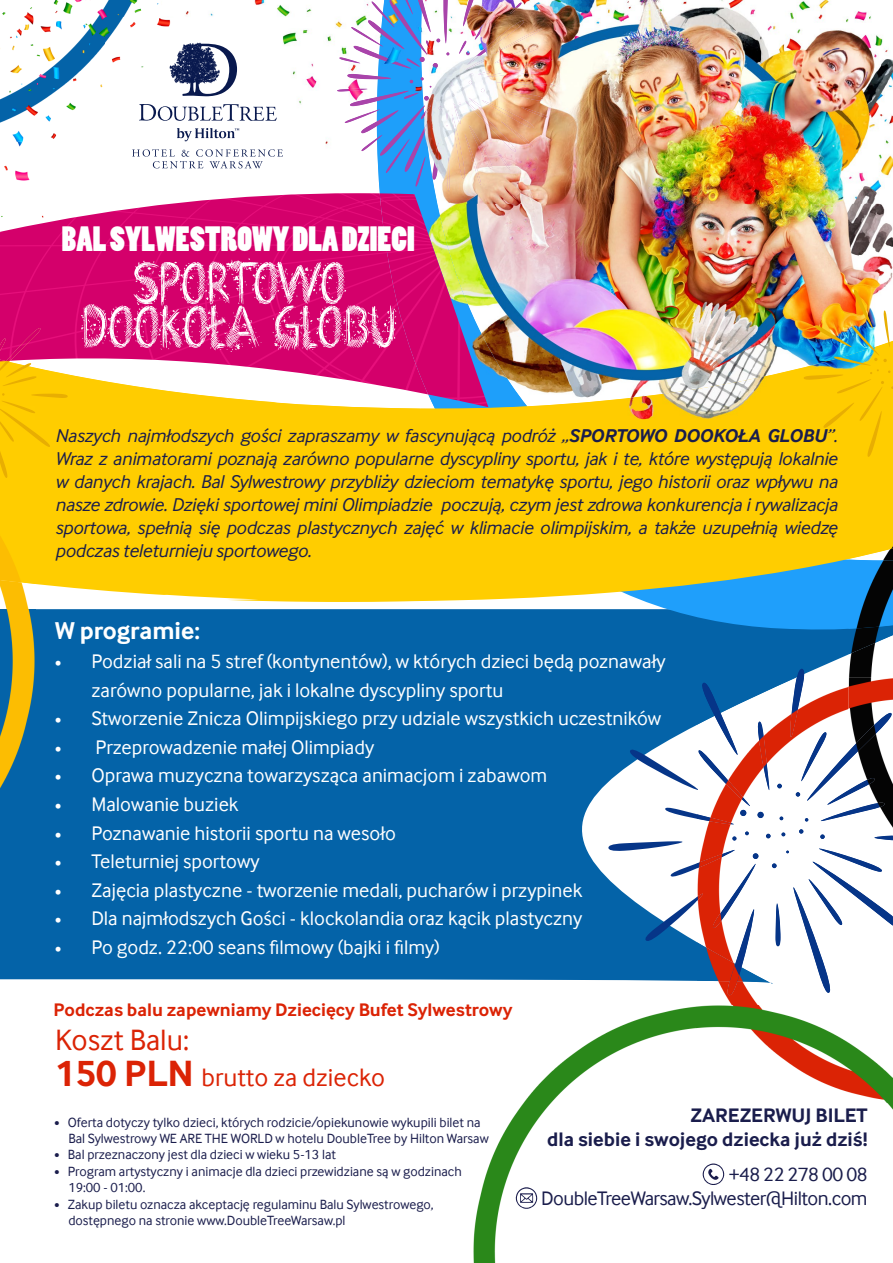
<style>
.page{position:relative;width:893px;height:1263px;background:#fff}
.page>*{position:absolute;margin:0;border:0;box-sizing:border-box;transform-origin:0 0}
.t1{font:60px/43.7px "Art Class";letter-spacing:.025em;color:#fff;text-align:center;scale:.9 1}
.t2{font:32.85px "Poplar Std";color:#fff}
.t3{font:30.3px "Inter Face";color:#db2305}
.t4{font:25.95px "Inter Face";color:#db2305}
.t5{font:700 25.2px "Inter Face";color:#fff}
.t6{font:20.25px/28.7px "Inter Face";color:#fff}
.t7{font:700 20.25px/24.3px "Inter Face";color:#1a1d4c;text-align:right}
.t8{font:20.1px/24.2px "Inter Face";letter-spacing:-.025em;color:#1a1d4c;text-align:right}
.t9{font:italic 19.2px/23.1px "Inter Face";letter-spacing:-.01em;color:#1a1d4c;text-align:justify}
.t10{font:700 18.9px "Inter Face";color:#db2305}
.t11{font:13.65px/16.5px "Inter Face";color:#1a1d4c}
.s1{font-weight:700}
.s2{font-size:12.6px}
.s3{font-weight:700;font-size:37.8px}
.s4{font-size:10.35px}
</style>
<div class="page">
<div style="left:0;top:609px;width:848px;height:372px;background:#0463a8"></div>
<svg style="left:373px;top:602px;width:475px;height:28px;background:#328dce"></svg>
<div style="left:35px;top:419px;width:813px;height:183px;background:#ffcd00"></div>
<svg style="left:337px;top:51px;width:40px;height:100px"></svg>
<svg style="left:608px;top:668px;width:240px;height:313px;fill:#0663a8"></svg>
<img style="left:848px;top:654px;width:26px;height:23px">
<img style="left:848px;top:629px;width:45px;height:25px">
<img style="left:848px;top:457px;width:45px;height:172px">
<img style="left:719px;top:677px;width:174px;height:328px">
<img style="left:697px;top:836px;width:100px;height:148px">
<img style="left:697px;top:677px;width:151px;height:159px">
<img style="left:848px;top:713px;width:45px;height:213px">
<img style="left:0;top:584px;width:35px;height:334px">
<img style="left:0;top:478px;width:35px;height:106px">
<img style="left:473px;top:1005px;width:420px;height:258px">
<img style="left:892px;top:1005px;width:1px;height:97px">
<img style="left:185px;top:0;width:700px;height:51px">
<img style="left:527px;top:50px;width:366px;height:154px">
<img style="left:4px;top:142px;width:26px;height:39px">
<img style="left:527px;top:204px;width:313px;height:137px">
<img style="left:840px;top:204px;width:53px;height:85px">
<img style="left:377px;top:65px;width:150px;height:276px">
<img style="left:68px;top:341px;width:735px;height:78px">
<img style="left:351px;top:0;width:191px;height:65px">
<img style="left:0;top:0;width:159px;height:142px">
<img style="left:803px;top:289px;width:90px;height:168px">
<svg style="left:703px;top:1163px;width:21px;height:22px"></svg>
<svg style="left:516px;top:1187px;width:21px;height:22px"></svg>
<img style="left:155px;top:18px;width:127px;height:151px">
<img style="left:106px;top:18px;width:55px;height:124px">
<svg style="left:132px;top:42px;width:151px;height:126px"></svg>
<img style="left:0;top:193px;width:380px;height:201px">
<img style="left:380px;top:193px;width:108px;height:214px">
<svg style="left:0;top:328px;width:68px;height:150px;background:#f9b918"></svg>
<img style="left:0;top:328px;width:41px;height:33px">
<svg style="left:204px;top:316px;width:23px;height:17px"></svg>
<h2 class="t2" style="left:62px;top:221px;width:354px">BAL SYLWESTROWY DLA DZIECI</h2>
<h1 class="t1" style="left:83px;top:263px;width:349px">SPORTOWO<br>DOOKolA GLOBU</h1>
<p class="t9" style="left:55px;top:424px;width:784px">Naszych najmłodszych gości zapraszamy w fascynującą podróż „<span class="s1">SPORTOWO DOOKOŁA GLOBU</span>”.<br>Wraz z animatorami poznają zarówno popularne dyscypliny sportu, jak i te, które występują lokalnie w danych krajach. Bal Sylwestrowy przybliży dzieciom tematykę sportu, jego historii oraz wpływu na nasze zdrowie. Dzięki sportowej mini Olimpiadzie poczują, czym jest zdrowa konkurencja i rywalizacja sportowa, spełnią się podczas plastycznych zajęć w klimacie olimpijskim, a także uzupełnią wiedzę podczas teleturnieju sportowego.</p>
<p class="t5" style="left:55px;top:616px;width:147px">W programie:</p>
<p class="t6" style="left:91px;top:647px;width:575px;text-indent:-36px"><span class="s2">•</span> Podział sali na 5 stref (kontynentów), w których dzieci będą poznawały zarówno popularne, jak i lokalne dyscypliny sportu</p>
<p class="t6" style="left:55px;top:704px;width:608px"><span class="s2">•</span> Stworzenie Znicza Olimpijskiego przy udziale wszystkich uczestników</p>
<p class="t6" style="left:55px;top:733px;width:321px"><span class="s2">•</span> Przeprowadzenie małej Olimpiady</p>
<p class="t6" style="left:55px;top:761px;width:494px"><span class="s2">•</span> Oprawa muzyczna towarzysząca animacjom i zabawom</p>
<p class="t6" style="left:55px;top:790px;width:185px"><span class="s2">•</span> Malowanie buziek</p>
<p class="t6" style="left:55px;top:818px;width:342px"><span class="s2">•</span> Poznawanie historii sportu na wesoło</p>
<p class="t6" style="left:55px;top:847px;width:206px"><span class="s2">•</span> Teleturniej sportowy</p>
<p class="t6" style="left:55px;top:875px;width:529px"><span class="s2">•</span> Zajęcia plastyczne - tworzenie medali, pucharów i przypinek</p>
<p class="t6" style="left:55px;top:904px;width:529px"><span class="s2">•</span> Dla najmłodszych Gości - klockolandia oraz kącik plastyczny</p>
<p class="t6" style="left:55px;top:933px;width:386px"><span class="s2">•</span> Po godz. 22:00 seans filmowy (bajki i filmy)</p>
<p class="t10" style="left:54px;top:998px;width:460px">Podczas balu zapewniamy Dziecięcy Bufet Sylwestrowy</p>
<h3 class="t3" style="left:55px;top:1023px;width:135px">Koszt Balu:</h3>
<p class="t4" style="left:55px;top:1062px;width:331px"><span class="s3">150 PLN</span> brutto za dziecko</p>
<p class="t11" style="left:68px;top:1114px;width:422px;text-indent:-14px"><span class="s4">•</span> Oferta dotyczy tylko dzieci, których rodzicie/opiekunowie wykupili bilet na<br>Bal Sylwestrowy WE ARE THE WORLD w hotelu DoubleTree by Hilton Warsaw</p>
<p class="t11" style="left:55px;top:1146px;width:283px"><span class="s4">•</span> Bal przeznaczony jest dla dzieci w wieku 5-13 lat</p>
<p class="t11" style="left:68px;top:1163px;width:395px;text-indent:-14px"><span class="s4">•</span> Program artystyczny i animacje dla dzieci przewidziane są w godzinach<br>19:00 - 01:00.</p>
<p class="t11" style="left:68px;top:1196px;width:367px;text-indent:-14px"><span class="s4">•</span> Zakup biletu oznacza akceptację regulaminu Balu Sylwestrowego, dostępnego na stronie www.DoubleTreeWarsaw.pl</p>
<p class="t7" style="left:547px;top:1103px;width:322px">ZAREZERWUJ BILET<br>dla siebie i swojego dziecka już dziś!</p>
<p class="t8" style="left:541px;top:1162px;width:328px">+48 22 278 00 08<br>DoubleTreeWarsaw.Sylwester@Hilton.com</p>
</div>
